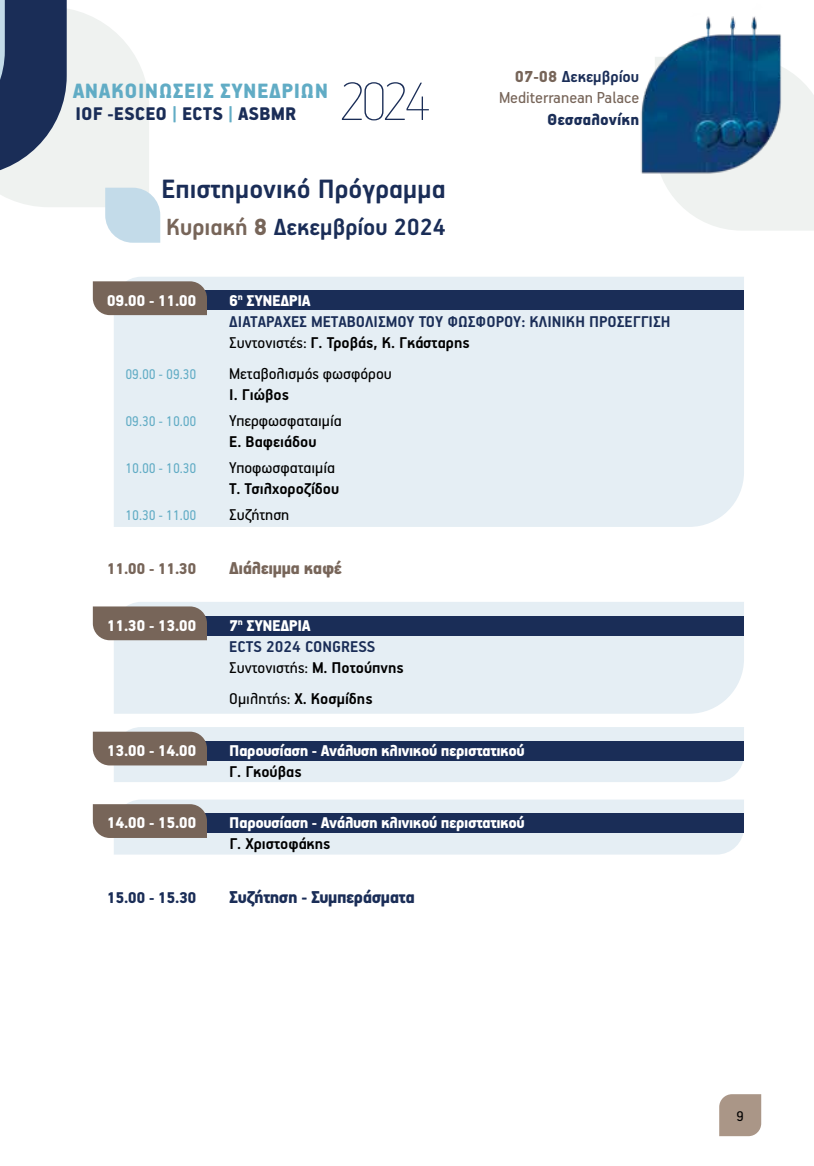
<style>
.page{position:relative;width:814px;height:1166px;background:#fff}
.page>*{position:absolute;margin:0;border:0;box-sizing:border-box;transform-origin:0 0}
.t1{font:100 60.55px "PF Handbook Pro";color:#1a2d57}
.t2{font:700 29.75px "PF Handbook Pro";color:#1a2d57}
.t3{font:700 26.25px "PF Handbook Pro";color:#1a2d57}
.t4{font:900 23.28px "PF Handbook Pro";letter-spacing:.02em;color:#61acc5}
.t5{font:900 20.47px "PF Handbook Pro";color:#1a2d57}
.t6{font:900 19.25px "PF Handbook Pro";letter-spacing:-.025em;color:#1a2d57}
.t7{font:900 19.25px "PF Handbook Pro";letter-spacing:-.025em;color:#776559}
.t8{font:17.85px/21.3px "PF Handbook Pro";color:#776559;text-align:right}
.t9{font:900 17.85px "PF Handbook Pro";color:#1a2d57}
.t10{font:700 17.5px/21px "PF Handbook Pro";color:#1a2d57}
.t11{font:900 17.5px "PF Handbook Pro";letter-spacing:-.025em;color:#fff}
.t12{font:700 17.5px "PF Handbook Pro";color:#000}
.t13{font:17.5px "PF Handbook Pro";color:#000}
.t14{font:900 17.5px "PF Handbook Pro";letter-spacing:-.025em;color:#776559}
.t15{font:900 17.5px "PF Handbook Pro";letter-spacing:-.025em;color:#1a2d57}
.t16{font:15.75px "PF Handbook Pro";color:#61acc5;scale:.9 1}
.t17{font:15.75px "PF Handbook Pro";color:#000}
.s1{color:#61acc5}
.s2{color:#776559}
.s3{font-weight:900;color:#776559}
.s4{font-weight:900}
.s5{font-weight:700;color:#1a2d57}
.s6{font-weight:900;color:#fff}
.s7{font-weight:400;color:#000}
.s8{color:#000}
.s9{font-weight:400}
</style>
<div class="page">
<svg style="left:662px;top:69px;width:152px;height:162px"></svg>
<img style="left:641px;top:16px;width:145px;height:161px">
<div style="left:114px;top:277px;width:630px;height:250px;background:#e5eef4"></div>
<div style="left:114px;top:602px;width:630px;height:112px;background:#e5eef4"></div>
<div style="left:158px;top:291px;width:586px;height:19px;background:#1a2d57"></div>
<div style="left:158px;top:616px;width:586px;height:19px;background:#1a2d57"></div>
<div style="left:93px;top:281px;width:114px;height:34px;background:#776559"></div>
<div style="left:93px;top:606px;width:114px;height:34px;background:#776559"></div>
<svg style="left:93px;top:727px;width:651px;height:55px;background:#9da6b5"></svg>
<svg style="left:93px;top:799px;width:651px;height:55px;background:#9da6b5"></svg>
<svg style="left:0;top:0;width:160px;height:243px"></svg>
<svg style="left:719px;top:1094px;width:42px;height:42px;background:#ae9a8c"></svg>
<h3 class="t4" style="left:73px;top:77px;width:257px">ΑΝΑΚΟΙΝΩΣΕΙΣ ΣΥΝΕΔΡΙΩΝ</h3>
<h1 class="t1" style="left:339px;top:65px;width:92px">2024</h1>
<p class="t5" style="left:76px;top:101px;width:222px">IOF -ESCEO <span class="s1">|</span> ECTS <span class="s1">|</span> ASBMR</p>
<h2 class="t2" style="left:161px;top:171px;width:286px">Επιστημονικό Πρόγραμμα</h2>
<h3 class="t3" style="left:166px;top:211px;width:281px"><span class="s2">Κυριακή</span> <span class="s3">8</span> Δεκεμβρίου 2024</h3>
<p class="t8" style="left:499px;top:65px;width:142px"><span class="s4">07-08</span> <span class="s5">Δεκεμβρίου<br></span>Mediterranean Palace</p>
<p class="t9" style="left:547px;top:109px;width:94px">Θεσσαλονίκη</p>
<p class="t11" style="left:107px;top:290px;width:91px">09.00 - 11.00</p>
<p class="t10" style="left:229px;top:289px;width:443px"><span class="s6">6</span><sup>η</sup> <span class="s6">ΣΥΝΕΔΡΙΑ<br></span>ΔΙΑΤΑΡΑΧΕΣ ΜΕΤΑΒΟΛΙΣΜΟΥ ΤΟΥ ΦΩΣΦΟΡΟΥ: ΚΛΙΝΙΚΗ ΠΡΟΣΕΓΓΙΣΗ<br><span class="s7">Συντονιστές:</span> <span class="s8">Γ. Τροβάς, Κ. Γκάσταρης</span></p>
<p class="t16" style="left:125px;top:364px;width:80px">09.00 - 09.30</p>
<p class="t13" style="left:229px;top:363px;width:164px">Μεταβολισμός φωσφόρου</p>
<p class="t12" style="left:229px;top:384px;width:61px">Ι. Γιώβος</p>
<p class="t16" style="left:125px;top:411px;width:80px">09.30 - 10.00</p>
<p class="t13" style="left:229px;top:410px;width:114px">Υπερφωσφαταιμία</p>
<p class="t12" style="left:229px;top:431px;width:89px">Ε. Βαφειάδου</p>
<p class="t16" style="left:125px;top:458px;width:80px">10.00 - 10.30</p>
<p class="t13" style="left:229px;top:457px;width:107px">Υποφωσφαταιμία</p>
<p class="t12" style="left:229px;top:478px;width:111px">Τ. Τσιλχοροζίδου</p>
<p class="t16" style="left:125px;top:505px;width:80px">10.30 - 11.00</p>
<p class="t13" style="left:229px;top:504px;width:61px">Συζήτηση</p>
<p class="t14" style="left:107px;top:558px;width:91px">11.00 - 11.30</p>
<p class="t7" style="left:229px;top:556px;width:114px">Διάλειμμα καφέ</p>
<p class="t11" style="left:107px;top:615px;width:91px">11.30 - 13.00</p>
<p class="t10" style="left:229px;top:614px;width:176px"><span class="s6">7</span><sup>η</sup> <span class="s6">ΣΥΝΕΔΡΙΑ<br></span>ECTS 2024 CONGRESS<br><span class="s7">Συντονιστής:</span> <span class="s8">Μ. Ποτούπνης</span></p>
<p class="t12" style="left:229px;top:687px;width:145px"><span class="s9">Ομιλητής:</span> Χ. Κοσμίδης</p>
<p class="t11" style="left:107px;top:739px;width:91px">13.00 - 14.00</p>
<p class="t11" style="left:229px;top:739px;width:297px">Παρουσίαση - Ανάλυση κλινικού περιστατικού</p>
<p class="t12" style="left:229px;top:760px;width:74px">Γ. Γκούβας</p>
<p class="t11" style="left:107px;top:812px;width:91px">14.00 - 15.00</p>
<p class="t11" style="left:229px;top:812px;width:297px">Παρουσίαση - Ανάλυση κλινικού περιστατικού</p>
<p class="t12" style="left:229px;top:833px;width:103px">Γ. Χριστοφάκης</p>
<p class="t15" style="left:107px;top:887px;width:91px">15.00 - 15.30</p>
<p class="t6" style="left:229px;top:886px;width:187px">Συζήτηση - Συμπεράσματα</p>
<p class="t17" style="left:736px;top:1106px;width:9px">9</p>
</div>
